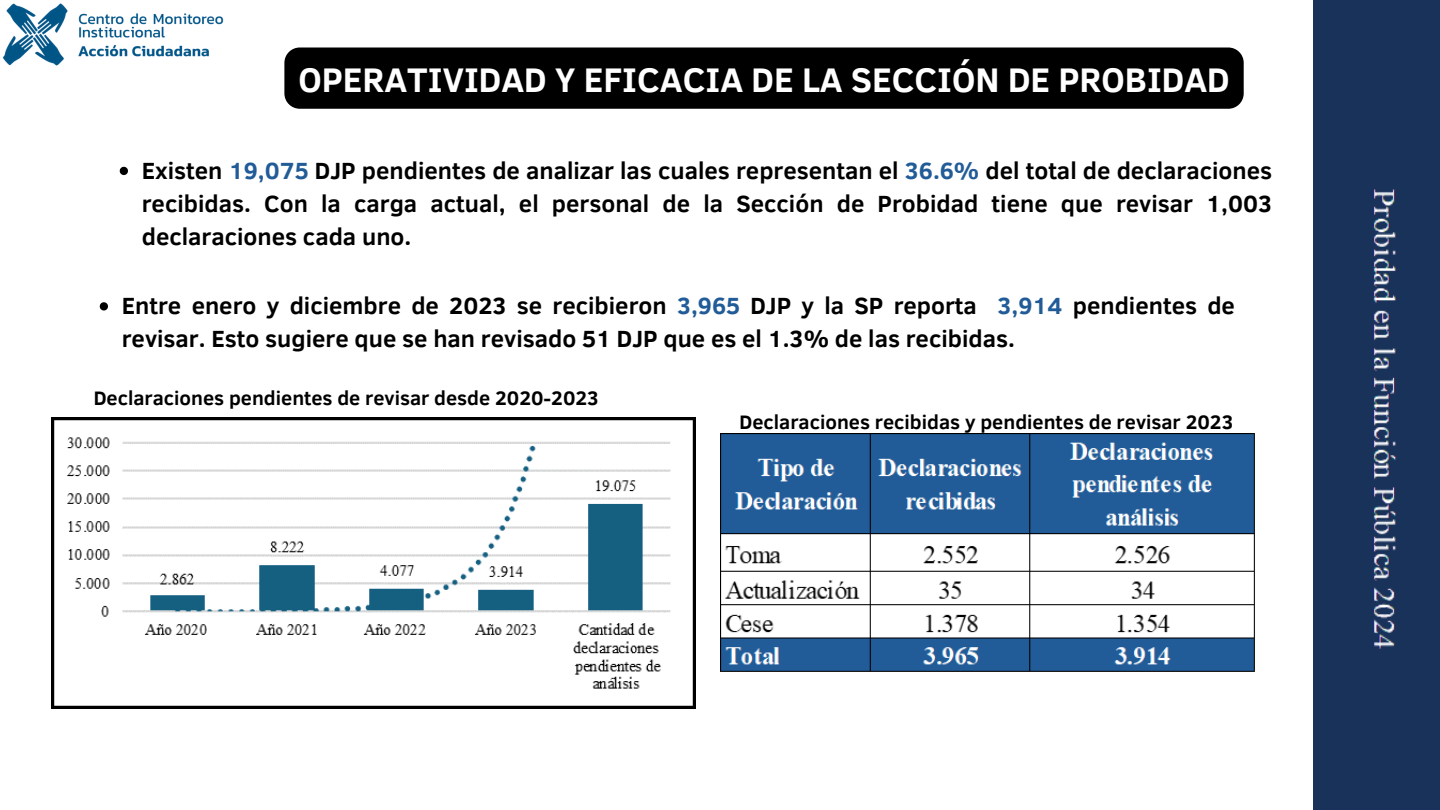
<style>
.page{position:relative;width:1440px;height:810px;background:#fff}
.page>*{position:absolute;margin:0;border:0;box-sizing:border-box;transform-origin:0 0}
.t1{font:700 35px "Clear Sans";color:#fff}
.t2{font:700 24px/33px "Clear Sans";color:#000}
.t3{font:700 20px "Clear Sans";color:#000}
.s1{color:#215c98}
</style>
<div class="page">
<div style="left:1313px;top:0;width:127px;height:810px;background:#19325a"></div>
<img style="left:1340px;top:148px;width:72px;height:544px">
<img style="left:2px;top:3px;width:222px;height:63px">
<img style="left:720px;top:434px;width:535px;height:238px">
<img style="left:51px;top:418px;width:645px;height:290px">
<div style="left:284px;top:48px;width:960px;height:61px;background:#000;border-radius:15px"></div>
<svg style="left:100px;top:302px;width:8px;height:9px"></svg>
<svg style="left:120px;top:167px;width:8px;height:8px"></svg>
<p class="t1" style="left:298px;top:54px;width:933px">OPERATIVIDAD Y EFICACIA DE LA SECCIÓN DE PROBIDAD</p>
<p class="t2" style="left:142px;top:153px;width:1132px;text-align:justify">Existen <span class="s1">19,075</span> DJP pendientes de analizar las cuales representan el <span class="s1">36.6%</span> del total de declaraciones recibidas. Con la carga actual, el personal de la Sección de Probidad tiene que revisar 1,003 declaraciones cada uno.</p>
<p class="t2" style="left:122px;top:288px;width:1115px">Entre enero y diciembre de 2023 se recibieron <span class="s1">3,965</span> DJP y la SP reporta <span class="s1">3,914</span> pendientes de revisar. Esto sugiere que se han revisado 51 DJP que es el 1.3% de las recibidas.</p>
<p class="t3" style="left:94px;top:384px;width:507px">Declaraciones pendientes de revisar desde 2020-2023</p>
<p class="t3" style="left:740px;top:407px;width:495px">Declaraciones recibidas y pendientes de revisar 2023</p>
</div>
